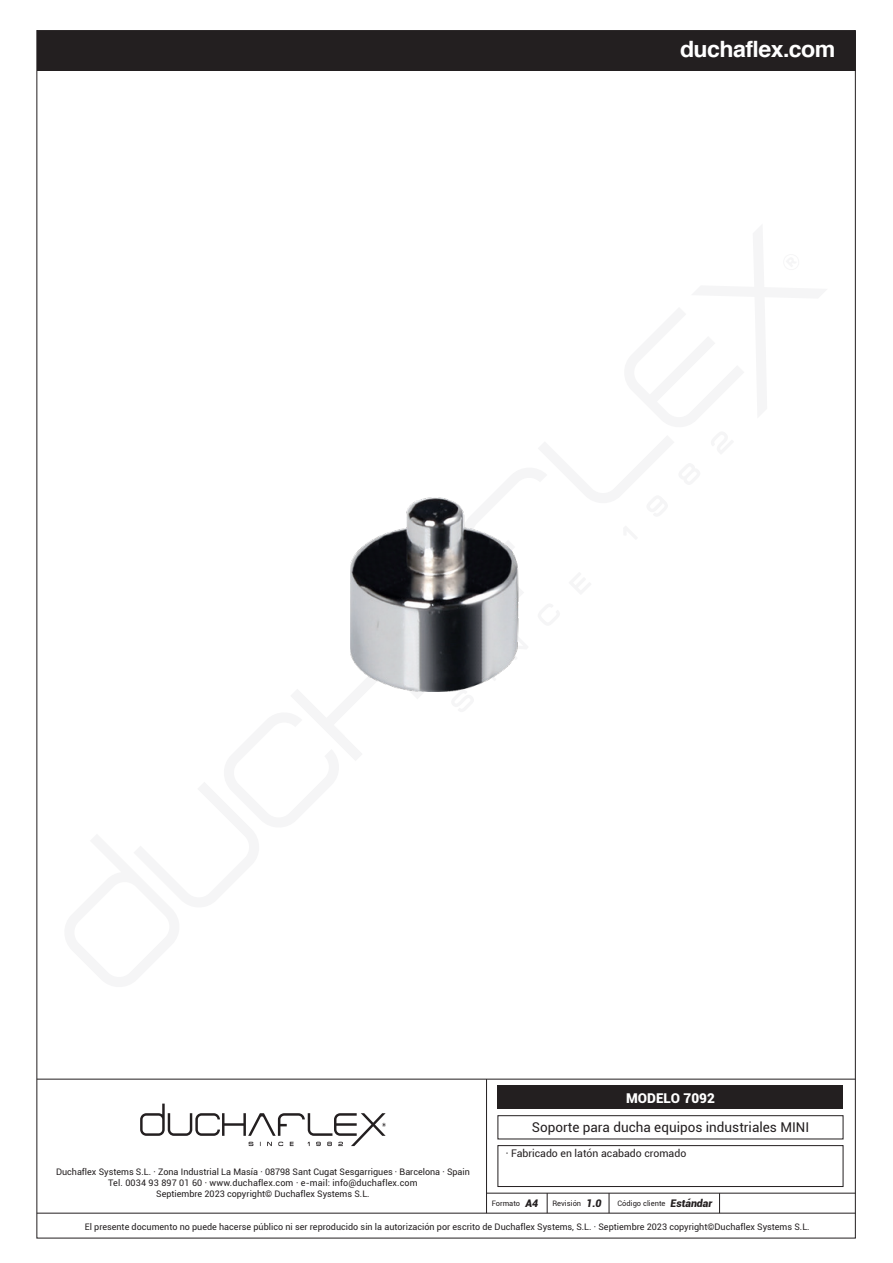
<style>
.page{position:relative;width:893px;height:1263px;background:#fff}
.page>*{position:absolute;margin:0;border:0;box-sizing:border-box;transform-origin:0 0}
.t1{font:700 22.5px "Helvetica";letter-spacing:-.025em;color:#fff}
.t2{font:13.5px "Roboto";color:#231f20}
.t3{font:900 13.5px "Roboto";color:#fff}
.t4{font:10.5px "Roboto";color:#231f20}
.t5{font:9px/10.8px "Roboto";color:#231f20;text-align:center}
.t6{font:7.5px "Roboto";color:#231f20}
.s1{font-weight:900;font-style:italic;font-size:10.5px}
</style>
<div class="page">
<hr style="left:37px;top:1079px;width:818px;height:1px;background:#231f20">
<hr style="left:486px;top:1193px;width:369px;height:1px;background:#231f20">
<hr style="left:37px;top:1213px;width:818px;height:1px;background:#231f20">
<hr style="left:486px;top:1079px;width:1px;height:134px;background:#231f20">
<svg style="left:547px;top:1193px;width:1px;height:20px"></svg>
<svg style="left:609px;top:1193px;width:1px;height:20px"></svg>
<svg style="left:719px;top:1193px;width:1px;height:20px"></svg>
<div style="left:37px;top:31px;width:818px;height:39px;background:#231f20"></div>
<div style="left:498px;top:1086px;width:345px;height:23px;background:#231f20"></div>
<div style="left:497px;top:1115px;width:346px;height:24px;border:1px solid #231f20"></div>
<div style="left:497px;top:1145px;width:346px;height:42px;border:1px solid #231f20"></div>
<svg style="left:140px;top:1103px;width:246px;height:43px"></svg>
<img style="left:351px;top:498px;width:167px;height:194px">
<h1 class="t1" style="left:680px;top:30px;width:157px">duchaflex.com</h1>
<h2 class="t3" style="left:626px;top:1089px;width:90px">MODELO 7092</h2>
<p class="t5" style="left:56px;top:1166px;width:415px">Duchaflex Systems S.L. · Zona Industrial La Masía · 08798 Sant Cugat Sesgarrigues · Barcelona · Spain<br>Tel. 0034 93 897 01 60 · www.duchaflex.com · e-mail: info@duchaflex.com<br>Septiembre 2023 copyright© Duchaflex Systems S.L.</p>
<h2 class="t2" style="left:532px;top:1118px;width:279px">Soporte para ducha equipos industriales MINI</h2>
<p class="t4" style="left:506px;top:1146px;width:182px">· Fabricado en latón acabado cromado</p>
<p class="t6" style="left:492px;top:1198px;width:48px">Formato <span class="s1">A4</span></p>
<p class="t6" style="left:553px;top:1198px;width:51px">Revisión <span class="s1">1.0</span></p>
<p class="t6" style="left:618px;top:1198px;width:96px">Código cliente <span class="s1">Estándar</span></p>
<p class="t5" style="left:85px;top:1221px;width:726px">El presente documento no puede hacerse público ni ser reproducido sin la autorización por escrito de Duchaflex Systems, S.L. · Septiembre 2023 copyright©Duchaflex Systems S.L.</p>
</div>
